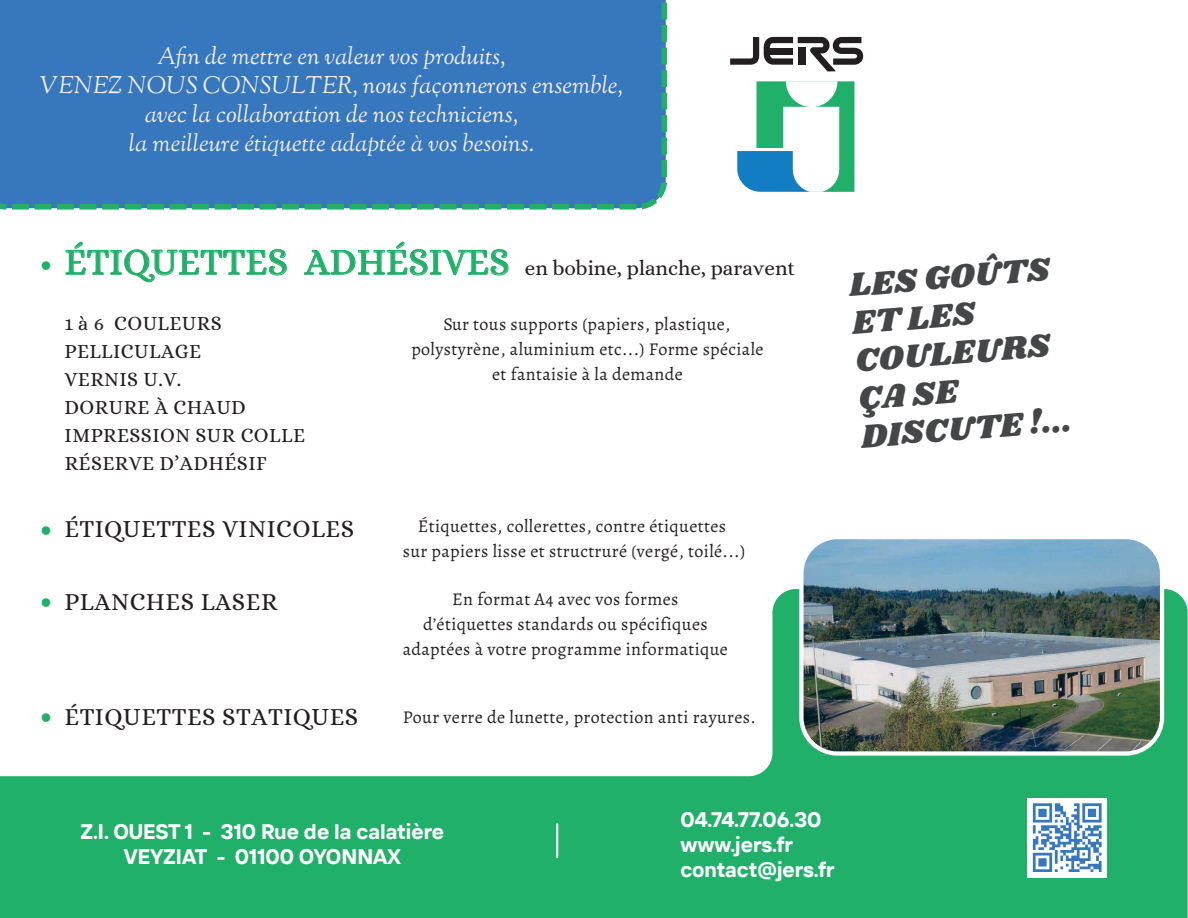
<style>
.page{position:relative;width:1188px;height:918px;background:#fff}
.page>*{position:absolute;margin:0;border:0;box-sizing:border-box;transform-origin:0 0}
.t1{font:37.65px "Alice";color:#21b069}
.t2{font:33.9px/38px "Shrikhand";color:#454647}
.t3{font:italic 28.5px "Sorts Mill Goudy";color:#21b069}
.t4{font:24.6px "Alice";letter-spacing:.02em;color:#231f20}
.t5{font:italic 24px/28.8px "Sorts Mill Goudy";color:#f3efe7;text-align:center}
.t6{font:21px/25.2px "TT Interphases Pro Trl Variable";color:#fff;text-align:center}
.t7{font:21px "Alice";color:#231f20}
.t8{font:20.1px/28px "Alice";letter-spacing:.02em;color:#231f20}
.t9{font:18px/24.8px "Alegreya";letter-spacing:.02em;color:#231f20;text-align:center}
</style>
<div class="page">
<svg style="left:0;top:589px;width:1188px;height:329px;fill:#21b069"></svg>
<div style="left:0;top:2px;width:667px;height:208px;background:#3677bd"></div>
<img style="left:801px;top:540px;width:361px;height:212px">
<div style="left:799px;top:535px;width:365px;height:221px;border:4px solid #fff;border-radius:36px"></div>
<div style="left:1027px;top:798px;width:80px;height:80px;background:#fff"></div>
<svg style="left:1033px;top:803px;width:69px;height:69px"></svg>
<svg style="left:730px;top:37px;width:133px;height:34px"></svg>
<svg style="left:737px;top:81px;width:117px;height:111px"></svg>
<hr style="left:556px;top:824px;width:2px;height:33px;background:#fff">
<svg style="left:65px;top:241px;width:222px;height:42px"></svg>
<svg style="left:303px;top:241px;width:206px;height:35px"></svg>
<h3 class="t5" style="left:40px;top:44px;width:585px">Afin de mettre en valeur vos produits,<br>VENEZ NOUS CONSULTER, nous façonnerons ensemble, avec la collaboration de nos techniciens,<br>la meilleure étiquette adaptée à vos besoins.</h3>
<h3 class="t3" style="left:40px;top:248px;width:13px">•</h3>
<h1 class="t1" style="left:64px;top:242px;width:447px">ÉTIQUETTES ADHÉSIVES</h1>
<p class="t7" style="left:525px;top:257px;width:272px">en bobine, planche, paravent</p>
<p class="t8" style="left:64px;top:310px;width:242px">1 à 6 COULEURS<br>PELLICULAGE<br>VERNIS U.V.<br>DORURE À CHAUD<br>IMPRESSION SUR COLLE<br>RÉSERVE D’ADHÉSIF</p>
<p class="t9" style="left:411px;top:312px;width:354px">Sur tous supports (papiers, plastique, polystyrène, aluminium etc...) Forme spéciale et fantaisie à la demande</p>
<h2 class="t2" style="left:847px;top:268px;width:212px;rotate:-5deg">LES GOÛTS<br>ET LES<br>COULEURS<br>ÇA SE<br>DISCUTE !...</h2>
<h3 class="t3" style="left:40px;top:513px;width:13px">•</h3>
<h3 class="t4" style="left:64px;top:516px;width:291px">ÉTIQUETTES VINICOLES</h3>
<h3 class="t3" style="left:40px;top:585px;width:13px">•</h3>
<h3 class="t4" style="left:64px;top:589px;width:215px">PLANCHES LASER</h3>
<p class="t9" style="left:403px;top:514px;width:344px">Étiquettes, collerettes, contre étiquettes<br>sur papiers lisse et structruré (vergé, toilé...)</p>
<p class="t9" style="left:403px;top:587px;width:327px">En format A4 avec vos formes<br>d’étiquettes standards ou spécifiques adaptées à votre programme informatique</p>
<h3 class="t3" style="left:40px;top:699px;width:13px">•</h3>
<h3 class="t4" style="left:65px;top:704px;width:295px">ÉTIQUETTES STATIQUES</h3>
<p class="t9" style="left:403px;top:705px;width:355px">Pour verre de lunette, protection anti rayures.</p>
<p class="t6" style="left:80px;top:819px;width:365px">Z.I. OUEST 1 - 310 Rue de la calatière<br>VEYZIAT - 01100 OYONNAX</p>
<p class="t6" style="left:681px;top:806px;width:156px;text-align:left">04.74.77.06.30 www.jers.fr contact@jers.fr</p>
</div>
